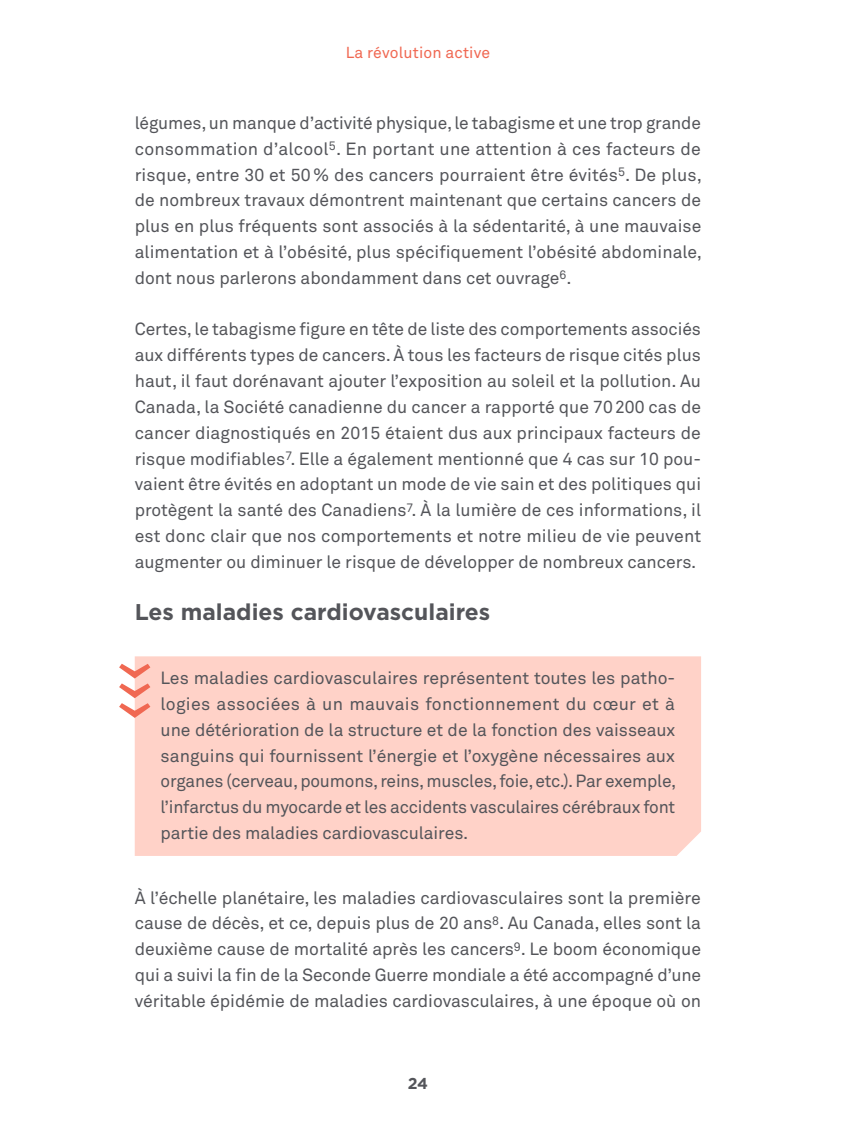
<style>
.page{position:relative;width:851px;height:1134px;background:#fff}
.page>*{position:absolute;margin:0;border:0;box-sizing:border-box;transform-origin:0 0}
.t1{font:700 22.75px "Gotham HTF";color:#54555a}
.t2{font:17.5px/25.9px "Akkurat Pro";letter-spacing:-.005em;color:#54555a;text-align:justify}
.t3{font:15.75px "Akkurat Pro";letter-spacing:.01em;color:#f06852}
.t4{font:700 15.75px "Gotham HTF";color:#54555a}
</style>
<div class="page">
<div style="left:135px;top:656px;width:565px;height:200px;background:#ffd2c8"></div>
<svg style="left:119px;top:663px;width:31px;height:55px"></svg>
<p class="t3" style="left:345px;top:43px;width:146px">La révolution active</p>
<p class="t2" style="left:135px;top:110px;width:568px">légumes, un manque d’activité physique, le tabagisme et une trop grande consommation d’alcool<sup>5</sup>. En portant une attention à ces facteurs de risque, entre 30 et 50% des cancers pourraient être évités<sup>5</sup>. De plus, de nombreux travaux démontrent maintenant que certains cancers de plus en plus fréquents sont associés à la sédentarité, à une mauvaise alimentation et à l’obésité, plus spécifiquement l’obésité abdominale, dont nous parlerons abondamment dans cet ouvrage<sup>6</sup>.</p>
<p class="t2" style="left:135px;top:317px;width:567px">Certes, le tabagisme figure en tête de liste des comportements associés aux différents types de cancers. À tous les facteurs de risque cités plus haut, il faut dorénavant ajouter l’exposition au soleil et la pollution. Au Canada, la Société canadienne du cancer a rapporté que 70200 cas de cancer diagnostiqués en 2015 étaient dus aux principaux facteurs de risque modifiables<sup>7</sup>. Elle a également mentionné que 4 cas sur 10 pou&shy;vaient être évités en adoptant un mode de vie sain et des politiques qui protègent la santé des Canadiens<sup>7</sup>. À la lumière de ces informations, il est donc clair que nos comportements et notre milieu de vie peuvent augmenter ou diminuer le risque de développer de nombreux cancers.</p>
<h1 class="t1" style="left:135px;top:598px;width:357px">Les maladies cardiovasculaires</h1>
<p class="t2" style="left:160px;top:665px;width:517px">Les maladies cardiovasculaires représentent toutes les patho&shy;logies associées à un mauvais fonctionnement du cœur et à une détérioration de la structure et de la fonction des vaisseaux sanguins qui fournissent l’énergie et l’oxygène nécessaires aux organes (cerveau, poumons, reins, muscles, foie, etc.). Par exemple, l’infarctus du myocarde et les accidents vasculaires cérébraux font partie des maladies cardiovasculaires.</p>
<p class="t2" style="left:135px;top:885px;width:567px">À l’échelle planétaire, les maladies cardiovasculaires sont la première cause de décès, et ce, depuis plus de 20 ans<sup>8</sup>. Au Canada, elles sont la deuxième cause de mortalité après les cancers<sup>9</sup>. Le boom économique qui a suivi la fin de la Seconde Guerre mondiale a été accompagné d’une véritable épidémie de maladies cardiovasculaires, à une époque où on</p>
<p class="t4" style="left:407px;top:1074px;width:22px">24</p>
</div>
